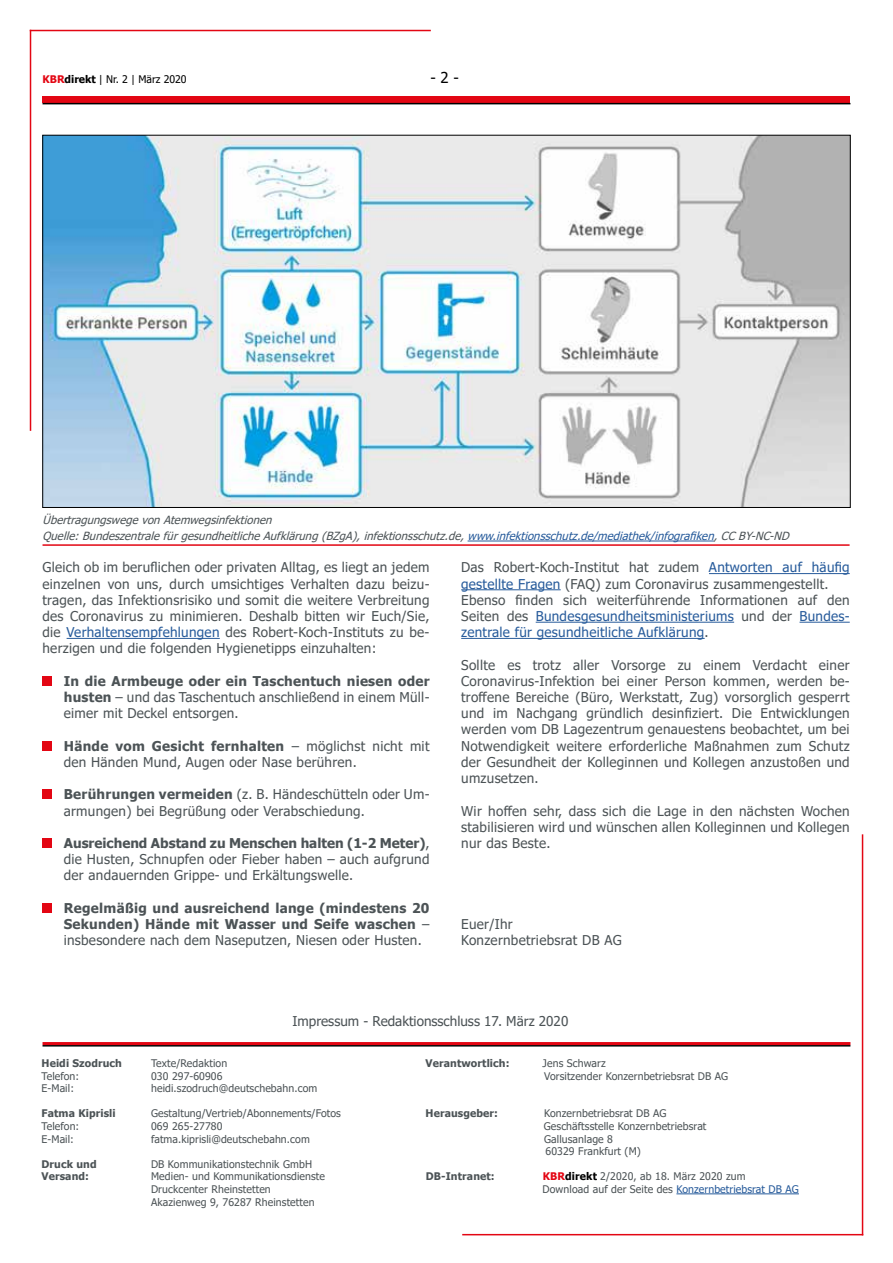
<style>
.page{position:relative;width:893px;height:1263px;background:#fff}
.page>*{position:absolute;margin:0;border:0;box-sizing:border-box;transform-origin:0 0}
.t1{font:15px "Tahoma";color:#000}
.t2{font:13.5px/16.2px "Tahoma";letter-spacing:.02em;color:#4c5356;text-align:justify}
.t3{font:700 13.5px/16.2px "Tahoma";letter-spacing:.02em;color:#4c5356;text-align:justify}
.t4{font:13.5px "Tahoma";color:#4c5356}
.t5{font:italic 11.25px/16.2px "Tahoma";color:#4c5356}
.t6{font:10.5px/12.6px "Tahoma";letter-spacing:.01em;color:#4c5356}
.t7{font:700 10.5px "Tahoma";letter-spacing:.01em;color:#4c5356}
.t8{font:10.5px "Tahoma";color:#000}
.s1{font-weight:700;color:#e30613}
.s2{font-weight:700}
.s3{color:#275b9b}
.s4{font-weight:400}
.s5{font-weight:700;color:#000}
</style>
<div class="page">
<div style="left:43px;top:96px;width:807px;height:7px;background:#e30613"></div>
<hr style="left:43px;top:103px;width:807px;height:1px;background:#000">
<hr style="left:43px;top:1045px;width:807px;height:1px;background:#000">
<hr style="left:43px;top:1042px;width:807px;height:3px;background:#e30613">
<hr style="left:862px;top:834px;width:1px;height:401px;background:#e30613">
<hr style="left:462px;top:1234px;width:401px;height:1px;background:#e30613">
<hr style="left:30px;top:30px;width:1px;height:401px;background:#e30613">
<hr style="left:30px;top:30px;width:401px;height:1px;background:#e30613">
<hr style="left:676px;top:1193px;width:123px;height:1px;background:#275b9b">
<hr style="left:67px;top:638px;width:153px;height:1px;background:#275b9b">
<div style="left:43px;top:676px;width:9px;height:10px;background:#e30613"></div>
<div style="left:43px;top:741px;width:9px;height:10px;background:#e30613"></div>
<div style="left:43px;top:789px;width:9px;height:10px;background:#e30613"></div>
<div style="left:43px;top:838px;width:9px;height:10px;background:#e30613"></div>
<div style="left:43px;top:903px;width:9px;height:10px;background:#e30613"></div>
<hr style="left:709px;top:573px;width:141px;height:1px;background:#275b9b">
<hr style="left:461px;top:589px;width:100px;height:1px;background:#275b9b">
<hr style="left:536px;top:622px;width:198px;height:1px;background:#275b9b">
<hr style="left:799px;top:622px;width:51px;height:1px;background:#275b9b">
<hr style="left:461px;top:638px;width:244px;height:1px;background:#275b9b">
<img style="left:45px;top:137px;width:803px;height:369px">
<hr style="left:43px;top:544px;width:807px;height:2px;background:#e30613">
<hr style="left:468px;top:541px;width:246px;height:1px;background:#275b9b">
<p class="t8" style="left:43px;top:72px;width:146px"><span class="s1">KBR</span><span class="s2">direkt</span> Nr. 2 März 2020</p>
<p class="t1" style="left:430px;top:67px;width:30px">- 2 -</p>
<p class="t5" style="left:43px;top:512px;width:752px">ÜbertragungswegevonAtemwegsinfektionen<br>Quelle:BundeszentralefürgesundheitlicheAufklärung(BZgA),infektionsschutz.de,<span class="s3">www.infektionsschutz.de/mediathek/infografiken</span>,CCBY-NC-ND</p>
<p class="t2" style="left:43px;top:560px;width:389px">Gleich ob im beruflichen oder privaten Alltag, es liegt an jedem einzelnen von uns, durch umsichtiges Verhalten dazu beizu&shy;tragen, das Infektionsrisiko und somit die weitere Verbreitung des Coronavirus zu minimieren. Deshalb bitten wir Euch/Sie, die <span class="s3">Verhaltensempfehlungen</span> des Robert-Koch-Instituts zu be&shy;herzigen und die folgenden Hygienetipps einzuhalten:</p>
<p class="t2" style="left:64px;top:674px;width:367px"><span class="s2">In die Armbeuge oder ein Taschentuch niesen oder husten</span> – und das Taschentuch anschließend in einem Müll&shy;eimer mit Deckel entsorgen.</p>
<p class="t2" style="left:64px;top:738px;width:367px"><span class="s2">Hände vom Gesicht fernhalten</span> – möglichst nicht mit den Händen Mund, Augen oder Nase berühren.</p>
<p class="t2" style="left:64px;top:787px;width:367px"><span class="s2">Berührungen vermeiden</span> (z. B. Händeschütteln oder Um&shy;armungen) bei Begrüßung oder Verabschiedung.</p>
<p class="t2" style="left:64px;top:836px;width:367px"><span class="s2">Ausreichend Abstand zu Menschen halten (1-2 Meter)</span>, die Husten, Schnupfen oder Fieber haben – auch aufgrund der andauernden Grippe- und Erkältungswelle.</p>
<p class="t3" style="left:64px;top:900px;width:367px">Regelmäßig und ausreichend lange (mindestens 20<br>Sekunden) Hände mit Wasser und Seife waschen <span class="s4">– insbesondere nach dem Naseputzen, Niesen oder Husten.</span></p>
<p class="t2" style="left:461px;top:560px;width:390px;text-align:left">Das Robert-Koch-Institut hat zudem <span class="s3">Antworten auf häufig gestellte Fragen</span> (FAQ) zum Coronavirus zusammengestellt.<br>Ebenso finden sich weiterführende Informationen auf den Seiten des <span class="s3">Bundesgesundheitsministeriums</span> und der <span class="s3">Bundes&shy;zentrale für gesundheitliche Aufklärung</span>.</p>
<p class="t2" style="left:461px;top:657px;width:390px">Sollte es trotz aller Vorsorge zu einem Verdacht einer Coronavirus-Infektion bei einer Person kommen, werden be&shy;troffene Bereiche (Büro, Werkstatt, Zug) vorsorglich gesperrt und im Nachgang gründlich desinfiziert. Die Entwicklungen werden vom DB Lagezentrum genauestens beobachtet, um bei Notwendigkeit weitere erforderliche Maßnahmen zum Schutz der Gesundheit der Kolleginnen und Kollegen anzustoßen und umzusetzen.</p>
<p class="t2" style="left:461px;top:803px;width:390px">Wir hoffen sehr, dass sich die Lage in den nächsten Wochen stabilisieren wird und wünschen allen Kolleginnen und Kollegen nur das Beste.</p>
<p class="t2" style="left:461px;top:917px;width:162px">Euer/Ihr<br>Konzernbetriebsrat DB AG</p>
<p class="t4" style="left:293px;top:1011px;width:277px">Impressum - Redaktionsschluss 17. März 2020</p>
<p class="t7" style="left:42px;top:1056px;width:82px">Heidi Szodruch</p>
<p class="t6" style="left:151px;top:1057px;width:78px">Texte/Redaktion</p>
<p class="t7" style="left:426px;top:1056px;width:85px">Verantwortlich:</p>
<p class="t6" style="left:543px;top:1057px;width:65px">Jens Schwarz</p>
<p class="t6" style="left:42px;top:1070px;width:39px">Telefon:</p>
<p class="t6" style="left:151px;top:1070px;width:73px">030 297-60906</p>
<p class="t6" style="left:544px;top:1070px;width:186px">Vorsitzender Konzernbetriebsrat DB AG</p>
<p class="t6" style="left:42px;top:1083px;width:34px">E-Mail:</p>
<p class="t6" style="left:151px;top:1083px;width:168px">heidi.szodruch@deutschebahn.com</p>
<p class="t7" style="left:42px;top:1106px;width:76px">Fatma Kiprisli</p>
<p class="t6" style="left:151px;top:1108px;width:191px">Gestaltung/Vertrieb/Abonnements/Fotos</p>
<p class="t7" style="left:426px;top:1106px;width:74px">Herausgeber:</p>
<p class="t6" style="left:544px;top:1108px;width:124px">Konzernbetriebsrat DB AG</p>
<p class="t6" style="left:42px;top:1120px;width:39px">Telefon:</p>
<p class="t6" style="left:151px;top:1120px;width:73px">069 265-27780</p>
<p class="t6" style="left:544px;top:1120px;width:164px">Geschäftsstelle Konzernbetriebsrat</p>
<p class="t6" style="left:42px;top:1133px;width:34px">E-Mail:</p>
<p class="t6" style="left:151px;top:1133px;width:160px">fatma.kiprisli@deutschebahn.com</p>
<p class="t6" style="left:544px;top:1133px;width:98px">Gallusanlage 8<br>60329 Frankfurt (M)</p>
<p class="t7" style="left:42px;top:1156px;width:57px">Druck und</p>
<p class="t6" style="left:151px;top:1158px;width:162px">DB Kommunikationstechnik GmbH</p>
<p class="t7" style="left:42px;top:1169px;width:49px">Versand:</p>
<p class="t6" style="left:151px;top:1171px;width:175px">Medien- und Kommunikationsdienste</p>
<p class="t7" style="left:426px;top:1169px;width:70px">DB-Intranet:</p>
<p class="t6" style="left:543px;top:1171px;width:204px"><span class="s1">KBR</span><span class="s5">direkt</span> 2/2020, ab 18. März 2020 zum</p>
<p class="t6" style="left:151px;top:1183px;width:121px">Druckcenter Rheinstetten</p>
<p class="t6" style="left:543px;top:1183px;width:258px">Download auf der Seite des <span class="s3">Konzernbetriebsrat DB AG</span></p>
<p class="t6" style="left:151px;top:1196px;width:165px">Akazienweg 9, 76287 Rheinstetten</p>
</div>
